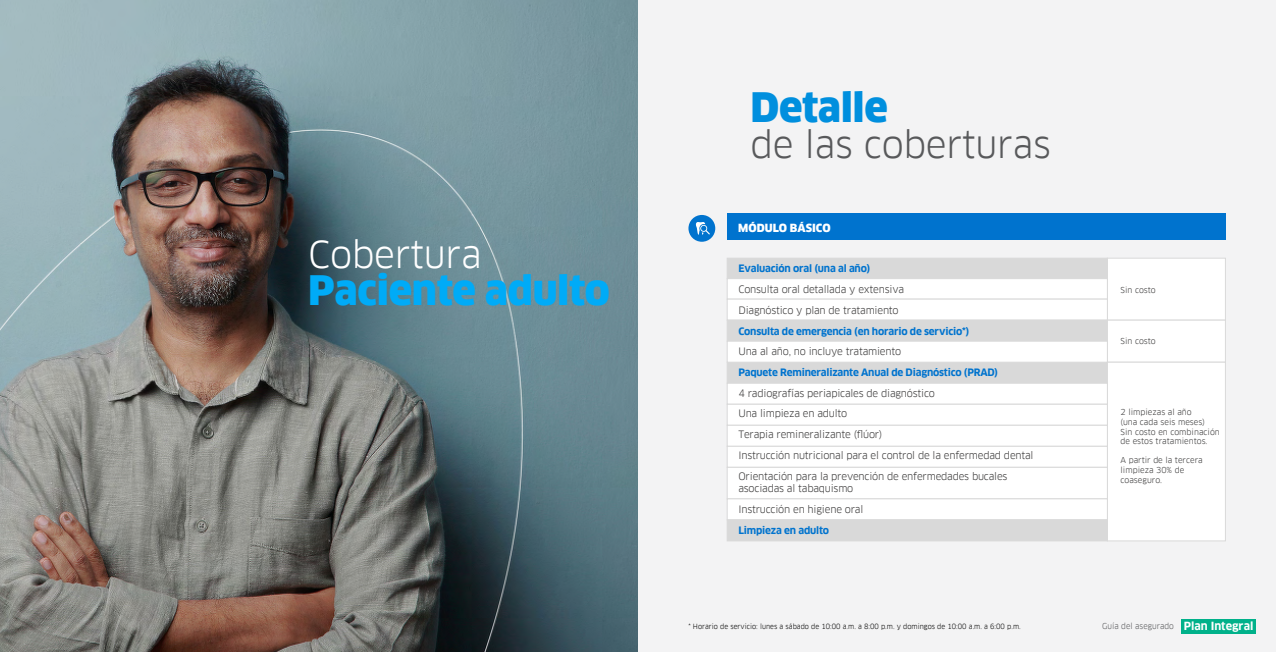
<style>
.page{position:relative;width:1276px;height:652px;background:#fff}
.page>*{position:absolute;margin:0;border:0;box-sizing:border-box;transform-origin:0 0}
.t1{font:900 39.7px "Clan Pro";letter-spacing:-.01em;color:#00abf7}
.t2{font:900 39.7px "Clan Pro";letter-spacing:-.01em;color:#008fde}
.t3{font:36.3px "Clan Pro";letter-spacing:-.01em;color:#58595b}
.t4{font:36.3px "Clan Pro";letter-spacing:-.01em;color:#fff}
.t5{font:900 11px "Clan Pro";color:#fff}
.t6{font:10px/20.7px "Clan Pro";letter-spacing:-.02em;color:#3b3a3a}
.t7{font:700 10px "Clan Pro";letter-spacing:-.02em;color:#0073ce}
.t8{font:8px/9.6px "Clan Pro";color:#3b3a3a}
.t9{font:8px "Clan Pro";color:#58595b;scale:.96 1}
.t10{font:7px "Clan Pro";color:#000;scale:.96 1}
.s1{font-weight:700;font-size:11px;color:#fff}
</style>
<div class="page">
<div style="left:638px;top:0;width:638px;height:652px;background:#efeff0"></div>
<img style="left:0;top:0;width:638px;height:652px">
<div style="left:727px;top:214px;width:498px;height:26px;background:#0073ce"></div>
<div style="left:1107px;top:258px;width:118px;height:62px;background:#fff;border:1px solid #d9d9d9"></div>
<div style="left:727px;top:258px;width:380px;height:21px;background:#d9d9d9"></div>
<div style="left:727px;top:278px;width:380px;height:21px;background:#fff;border:1px solid #d9d9d9"></div>
<div style="left:727px;top:299px;width:380px;height:21px;background:#fff;border:1px solid #d9d9d9"></div>
<div style="left:727px;top:320px;width:380px;height:21px;background:#d9d9d9"></div>
<div style="left:727px;top:362px;width:380px;height:21px;background:#d9d9d9"></div>
<div style="left:1107px;top:320px;width:118px;height:42px;background:#fff;border:1px solid #d9d9d9"></div>
<div style="left:727px;top:341px;width:380px;height:21px;background:#fff;border:1px solid #d9d9d9"></div>
<div style="left:1107px;top:362px;width:118px;height:179px;background:#fff;border:1px solid #d9d9d9"></div>
<div style="left:727px;top:383px;width:380px;height:21px;background:#fff;border:1px solid #d9d9d9"></div>
<div style="left:727px;top:404px;width:380px;height:22px;background:#fff;border:1px solid #d9d9d9"></div>
<div style="left:727px;top:425px;width:380px;height:22px;background:#fff;border:1px solid #d9d9d9"></div>
<div style="left:727px;top:446px;width:380px;height:22px;background:#fff;border:1px solid #d9d9d9"></div>
<div style="left:727px;top:467px;width:380px;height:32px;background:#fff;border:1px solid #d9d9d9"></div>
<div style="left:727px;top:499px;width:380px;height:21px;background:#fff;border:1px solid #d9d9d9"></div>
<div style="left:727px;top:520px;width:380px;height:21px;background:#d9d9d9"></div>
<div style="left:688px;top:215px;width:27px;height:27px;background:#0073ce;border-radius:50%"></div>
<svg style="left:696px;top:222px;width:14px;height:13px"></svg>
<div style="left:1181px;top:619px;width:75px;height:15px;background:#00b18a"></div>
<h2 class="t4" style="left:308px;top:233px;width:175px">Cobertura</h2>
<h1 class="t1" style="left:308px;top:266px;width:303px">Paciente adulto</h1>
<h1 class="t2" style="left:750px;top:83px;width:139px">Detalle</h1>
<h2 class="t3" style="left:750px;top:123px;width:302px">de las coberturas</h2>
<p class="t5" style="left:738px;top:221px;width:94px">MÓDULO BÁSICO</p>
<p class="t7" style="left:738px;top:263px;width:133px">Evaluación oral (una al año)</p>
<p class="t6" style="left:738px;top:279px;width:167px">Consulta oral detallada y extensiva<br>Diagnóstico y plan de tratamiento</p>
<p class="t7" style="left:738px;top:325px;width:232px">Consulta de emergencia (en horario de servicio*)</p>
<p class="t6" style="left:738px;top:341px;width:164px">Una al año, no incluye tratamiento</p>
<p class="t7" style="left:738px;top:366px;width:261px">Paquete Remineralizante Anual de Diagnóstico (PRAD)</p>
<p class="t6" style="left:738px;top:383px;width:297px">4 radiografías periapicales de diagnóstico<br>Una limpieza en adulto<br>Terapia remineralizante (flúor)<br>Instrucción nutricional para el control de la enfermedad dental Orientación para la prevención de enfermedades bucales</p>
<p class="t6" style="left:738px;top:478px;width:126px">asociadas al tabaquismo<br>Instrucción en higiene oral</p>
<p class="t7" style="left:738px;top:524px;width:92px">Limpieza en adulto</p>
<p class="t8" style="left:1120px;top:285px;width:37px">Sin costo</p>
<p class="t8" style="left:1120px;top:336px;width:37px">Sin costo</p>
<p class="t8" style="left:1120px;top:408px;width:101px">2 limpiezas al año<br>(una cada seis meses)<br>Sin costo en combinación de estos tratamientos.</p>
<p class="t8" style="left:1120px;top:456px;width:84px">A partir de la tercera limpieza 30% de coaseguro.</p>
<p class="t10" style="left:688px;top:622px;width:348px">* Horario de servicio: lunes a sábado de 10:00 a.m. a 8:00 p.m. y domingos de 10:00 a.m. a 6:00 p.m.</p>
<p class="t9" style="left:1102px;top:621px;width:159px">Guía del asegurado <span class="s1">Plan Integral</span></p>
</div>
